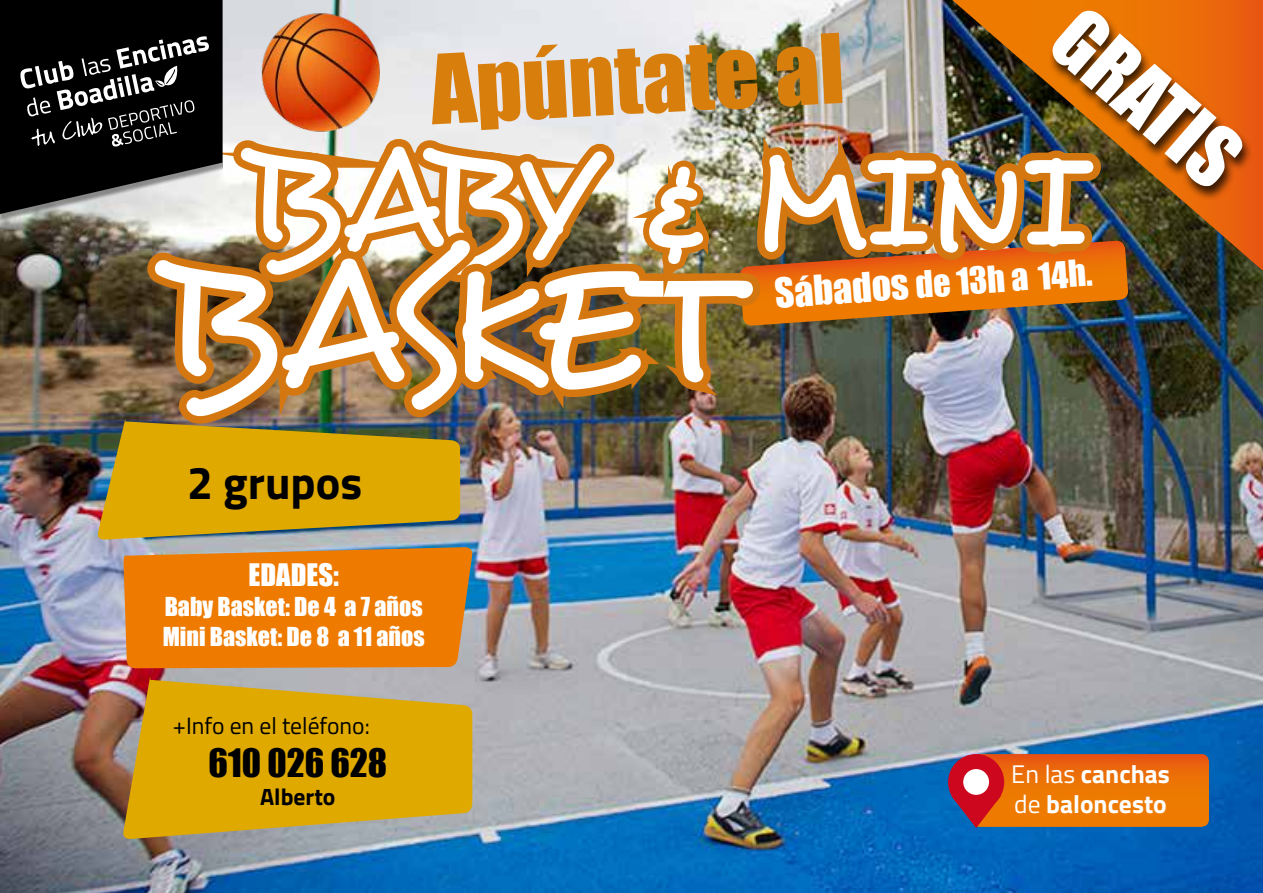
<style>
.page{position:relative;width:1263px;height:893px;background:#fff}
.page>*{position:absolute;margin:0;border:0;box-sizing:border-box;transform-origin:0 0}
.t1{font:175.5px "Desyrel";letter-spacing:-.065em;color:#fff}
.t2{font:142.8px "Desyrel";letter-spacing:-.01em;color:#fff}
.t3{font:88.95px "Impact";color:#d77e0d}
.t4{font:77.4px "Impact";color:#fff}
.t5{font:700 46.2px "Titillium Web";color:#000}
.t6{font:36px "Impact";color:#000}
.t7{font:34.05px "Impact";color:#fff}
.t8{font:28.5px "Impact";color:#fff}
.t9{font:700 25.5px/29.7px "Titillium Web";color:#fff}
.t10{font:24px/30px "Impact";color:#fff}
.t11{font:23.55px "Titillium Web";color:#000}
.t12{font:700 23.55px "Titillium Web";color:#000}
.s1{font-size:37.8px}
.s2{font-weight:400}
</style>
<div class="page">
<img style="left:0;top:0;width:1263px;height:893px">
<svg style="left:123px;top:547px;width:350px;height:121px;background:#e87f0f"></svg>
<svg style="left:122px;top:676px;width:350px;height:164px;background:#d0a525"></svg>
<img style="left:253px;top:11px;width:134px;height:25px">
<svg style="left:952px;top:0;width:311px;height:270px;background:#9c5415"></svg>
<div style="left:1048px;top:11px;width:205px;height:191px;background:#000;opacity:.75"></div>
<div style="left:0;top:0;width:222px;height:214px;background:#000"></div>
<svg style="left:951px;top:754px;width:258px;height:74px;background:#df6817"></svg>
<img style="left:20px;top:36px;width:1109px;height:504px">
<h3 class="t4" style="left:1104px;top:-19px;width:219px;rotate:41deg">GRATIS</h3>
<h3 class="t3" style="left:427px;top:21px;width:415px;rotate:-3deg">Apúntate al</h3>
<h2 class="t2" style="left:244px;top:112px;width:840px">BABY &amp; MINI</h2>
<h1 class="t1" style="left:158px;top:216px;width:575px">BASKET</h1>
<h3 class="t7" style="left:773px;top:268px;width:319px;rotate:-4deg"><span class="s1">Sábados</span> de 13h a 14h.</h3>
<h3 class="t5" style="left:187px;top:447px;width:177px">2 grupos</h3>
<p class="t8" style="left:249px;top:552px;width:92px">EDADES:</p>
<p class="t10" style="left:163px;top:591px;width:264px">Baby Basket: De 4 a 7 años<br>Mini Basket: De 8 a 11 años</p>
<p class="t11" style="left:173px;top:708px;width:199px">+Info en el teléfono:</p>
<h3 class="t6" style="left:209px;top:735px;width:180px">610 026 628</h3>
<p class="t12" style="left:260px;top:779px;width:77px">Alberto</p>
<p class="t9" style="left:1011px;top:758px;width:160px"><span class="s2">En las</span> canchas <span class="s2">de</span> baloncesto</p>
</div>
